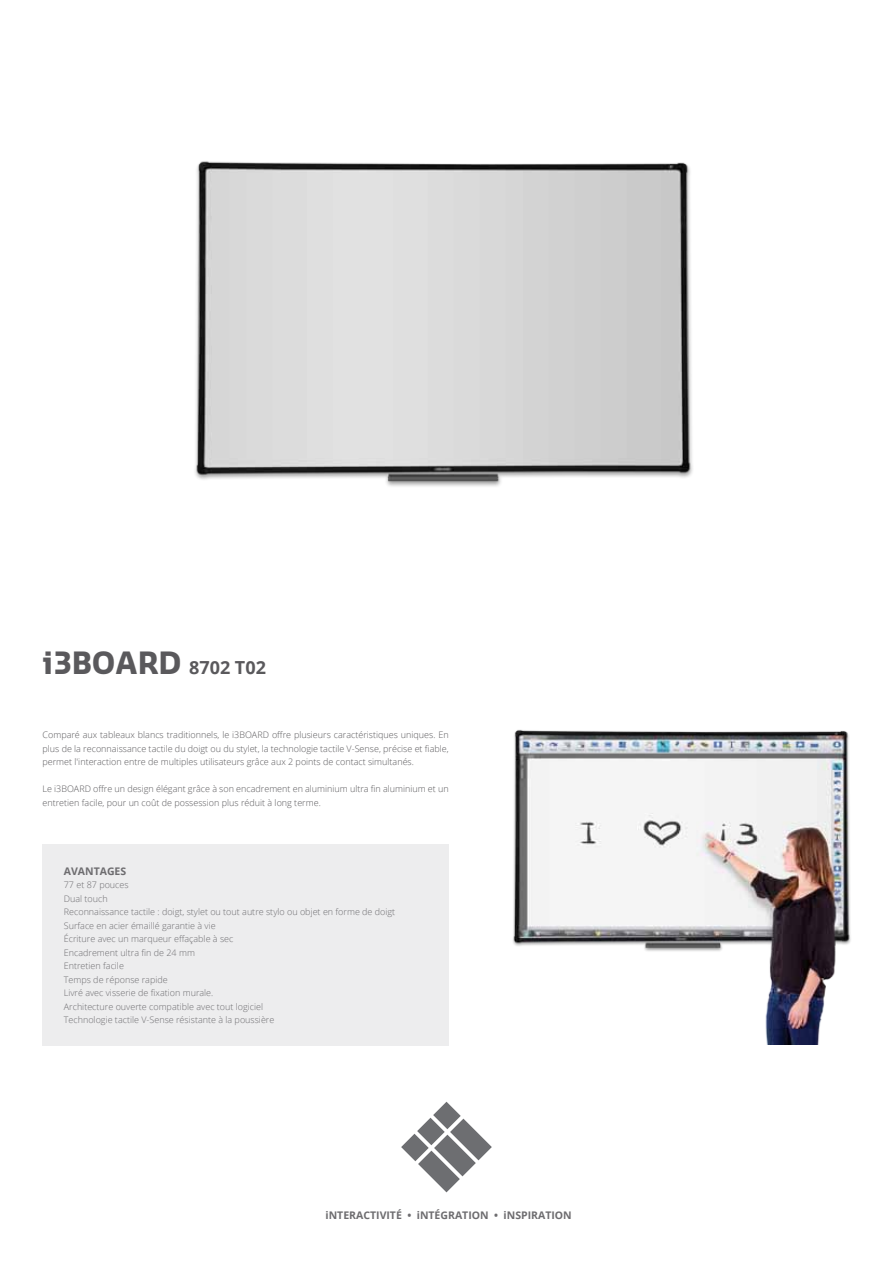
<style>
.page{position:relative;width:893px;height:1263px;background:#fff}
.page>*{position:absolute;margin:0;border:0;box-sizing:border-box;transform-origin:0 0}
.t1{font:700 30px "Sansa";color:#5a595c}
.t2{font:700 10.5px "Open Sans";color:#6d6c6f}
.t3{font:300 9px/13.5px "Open Sans";color:#5a595c;text-align:justify}
.t4{font:300 9px/13.5px "Open Sans";color:#6d6c6f}
.s1{font-family:"Open Sans";font-size:18px}
</style>
<div class="page">
<img style="left:195px;top:161px;width:498px;height:326px">
<div style="left:43px;top:844px;width:406px;height:202px;background:#ededee"></div>
<img style="left:513px;top:729px;width:338px;height:315px">
<svg style="left:401px;top:1102px;width:91px;height:90px"></svg>
<h1 class="t1" style="left:43px;top:643px;width:225px">I3BOARD <span class="s1">8702 T02</span></h1>
<p class="t3" style="left:43px;top:728px;width:408px">Comparé aux tableaux blancs traditionnels, le i3BOARD offre plusieurs caractéristiques uniques. En plus de la reconnaissance tactile du doigt ou du stylet, la technologie tactile V-Sense, précise et fiable, permet l'interaction entre de multiples utilisateurs grâce aux 2 points de contact simultanés.</p>
<p class="t3" style="left:43px;top:782px;width:408px">Le i3BOARD offre un design élégant grâce à son encadrement en aluminium ultra fin aluminium et un entretien facile, pour un coût de possession plus réduit à long terme.</p>
<p class="t2" style="left:64px;top:863px;width:64px">AVANTAGES</p>
<p class="t4" style="left:64px;top:878px;width:333px">77 et 87 pouces<br>Dual touch<br>Reconnaissance tactile : doigt, stylet ou tout autre stylo ou objet en forme de doigt Surface en acier émaillé garantie à vie<br>Écriture avec un marqueur effaçable à sec<br>Encadrement ultra fin de 24 mm<br>Entretien facile<br>Temps de réponse rapide<br>Livré avec visserie de fixation murale.<br>Architecture ouverte compatible avec tout logiciel<br>Technologie tactile V-Sense résistante à la poussière</p>
<p class="t2" style="left:326px;top:1208px;width:248px">INTERACTIVITÉ • INTÉGRATION • INSPIRATION</p>
</div>
